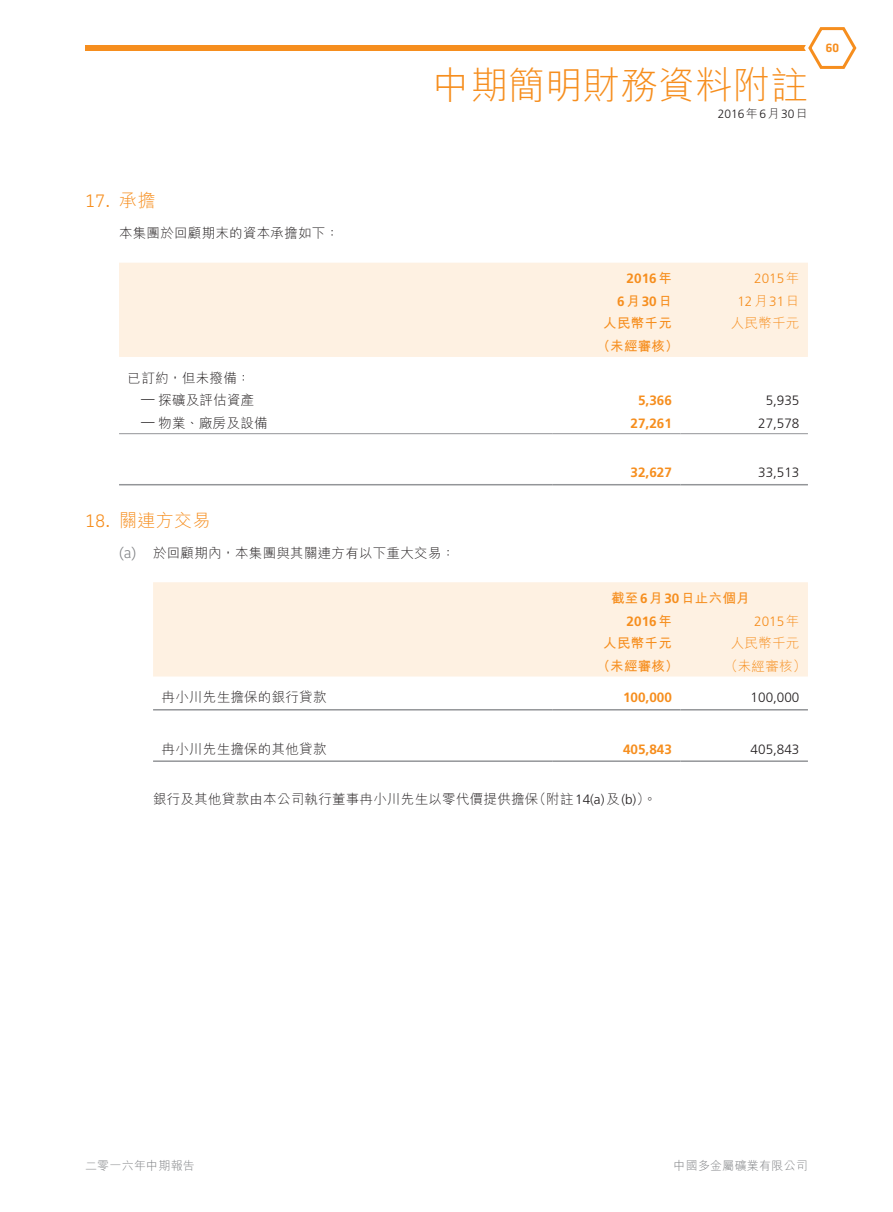
<style>
.page{position:relative;width:893px;height:1212px;background:#fff}
.page>*{position:absolute;margin:0;border:0;box-sizing:border-box;transform-origin:0 0}
.t1{font:300 37.5px "M Hei HK";color:#f68e1e}
._01_H1{font:300 18px "M Hei HK";letter-spacing:.02em;color:#f68e1e}
._01_H1-2{font:300 18px "Battersea";color:#f68e1e}
._00_txt{font:300 15px "Battersea";color:#808285}
._00_txt-2{font:300 13.5px "M Hei HK";letter-spacing:.02em;color:#231f20}
._50_Table_txt{font:300 13.5px "M Hei HK";letter-spacing:.02em;color:#231f20}
._50_Table_txt-2{font:700 13.5px "Frutiger LT Std";color:#f68e1e}
._50_Table_txt-3{font:700 13.5px "M Hei HK";letter-spacing:.02em;color:#f68e1e}
._50_Table_txt-4{font:300 13.5px "Frutiger LT Std";color:#231f20}
._50_Table_txt-5{font:300 13.5px "Frutiger LT Std";color:#f68e1e}
._50_Table_txt-6{font:300 13.5px "M Hei HK";letter-spacing:.02em;color:#f68e1e}
._00_txt-3{font:300 13.5px "Frutiger LT Std";color:#231f20}
.t2{font:300 12px "M Hei HK";letter-spacing:.02em;color:#808285}
.t3{font:300 12px "Frutiger LT Std";color:#231f20}
.t4{font:700 12px "Battersea";color:#f68e1e}
.s1{font-family:"M Hei HK"}
.s2{font-family:"Frutiger LT Std"}
</style>
<div class="page">
<div style="left:85px;top:45px;width:725px;height:6px;background:#f68e1e"></div>
<svg style="left:804px;top:27px;width:53px;height:42px"></svg>
<div style="left:119px;top:263px;width:689px;height:94px;background:#fef1e2"></div>
<hr style="left:119px;top:433px;width:434px;height:1px;background:#939598">
<hr style="left:553px;top:433px;width:127px;height:1px;background:#939598">
<hr style="left:680px;top:433px;width:128px;height:1px;background:#939598">
<hr style="left:119px;top:484px;width:434px;height:1px;background:#939598">
<hr style="left:553px;top:484px;width:127px;height:1px;background:#939598">
<hr style="left:680px;top:484px;width:128px;height:1px;background:#939598">
<div style="left:153px;top:582px;width:655px;height:94px;background:#fef1e2"></div>
<hr style="left:153px;top:709px;width:400px;height:1px;background:#939598">
<hr style="left:553px;top:709px;width:127px;height:1px;background:#939598">
<hr style="left:680px;top:709px;width:128px;height:1px;background:#939598">
<hr style="left:153px;top:760px;width:400px;height:2px;background:#939598">
<hr style="left:553px;top:760px;width:127px;height:2px;background:#939598">
<hr style="left:680px;top:760px;width:128px;height:2px;background:#939598">
<h1 class="t1" style="left:433px;top:66px;width:376px">中期簡明財務資料附註</h1>
<p class="t3" style="left:718px;top:107px;width:92px">2016<span class="s1">年</span>6<span class="s1">月</span>30<span class="s1">日</span></p>
<p class="t4" style="left:826px;top:41px;width:15px">60</p>
<p class="_01_H1-2" style="left:85px;top:190px;width:27px">17.</p>
<p class="_01_H1" style="left:119px;top:192px;width:38px">承擔</p>
<p class="_00_txt-2" style="left:119px;top:227px;width:221px">本集團於回顧期末的資本承擔如下：</p>
<p class="_50_Table_txt" style="left:128px;top:371px;width:124px">已訂約，但未撥備：</p>
<p class="_50_Table_txt" style="left:158px;top:393px;width:98px">探礦及評估資產</p>
<p class="_50_Table_txt-4" style="left:141px;top:391px;width:15px">—</p>
<p class="_50_Table_txt" style="left:158px;top:416px;width:111px">物業、廠房及設備</p>
<p class="_50_Table_txt-4" style="left:141px;top:413px;width:15px">—</p>
<p class="_50_Table_txt-2" style="left:627px;top:271px;width:47px">2016<span class="s1">年</span></p>
<p class="_50_Table_txt-5" style="left:754px;top:271px;width:47px">2015 <span class="s1">年</span></p>
<p class="_50_Table_txt-2" style="left:617px;top:293px;width:56px">6<span class="s1">月</span>30<span class="s1">日</span></p>
<p class="_50_Table_txt-5" style="left:737px;top:294px;width:64px">12<span class="s1">月</span>31<span class="s1">日</span></p>
<p class="_50_Table_txt-3" style="left:603px;top:314px;width:70px">人民幣千元</p>
<p class="_50_Table_txt-3" style="left:597px;top:336px;width:83px">（未經審核(</p>
<p class="_50_Table_txt-6" style="left:731px;top:317px;width:70px">人民幣千元</p>
<p class="_50_Table_txt-2" style="left:638px;top:393px;width:35px">5,366</p>
<p class="_50_Table_txt-4" style="left:766px;top:393px;width:35px">5,935</p>
<p class="_50_Table_txt-2" style="left:631px;top:415px;width:43px">27,261</p>
<p class="_50_Table_txt-4" style="left:758px;top:415px;width:43px">27,578</p>
<p class="_01_H1-2" style="left:85px;top:510px;width:27px">18.</p>
<p class="_01_H1" style="left:119px;top:511px;width:93px">關連方交易</p>
<p class="_00_txt" style="left:119px;top:544px;width:19px">)a(</p>
<p class="_00_txt-2" style="left:153px;top:546px;width:303px">於回顧期內，本集團與其關連方有以下重大交易：</p>
<p class="_50_Table_txt" style="left:162px;top:690px;width:166px">冉小川先生擔保的銀行貸款</p>
<p class="_50_Table_txt-2" style="left:631px;top:465px;width:43px">32,627</p>
<p class="_50_Table_txt-4" style="left:758px;top:465px;width:43px">33,513</p>
<p class="_50_Table_txt-3" style="left:611px;top:588px;width:140px">截至<span class="s2">6</span>月<span class="s2">30</span>日止六個月</p>
<p class="_50_Table_txt-2" style="left:627px;top:613px;width:47px">2016<span class="s1">年</span></p>
<p class="_50_Table_txt-5" style="left:754px;top:613px;width:47px">2015 <span class="s1">年</span></p>
<p class="_50_Table_txt-3" style="left:603px;top:633px;width:70px">人民幣千元</p>
<p class="_50_Table_txt-6" style="left:731px;top:636px;width:70px">人民幣千元</p>
<p class="_50_Table_txt-3" style="left:597px;top:656px;width:83px">（未經審核）</p>
<p class="_50_Table_txt-6" style="left:724px;top:659px;width:83px">（未經審核(</p>
<p class="_50_Table_txt-2" style="left:623px;top:690px;width:50px">100,000</p>
<p class="_50_Table_txt-4" style="left:751px;top:690px;width:50px">100,000</p>
<p class="_50_Table_txt" style="left:162px;top:742px;width:166px">冉小川先生擔保的其他貸款</p>
<p class="_50_Table_txt-2" style="left:623px;top:741px;width:50px">405,843</p>
<p class="_00_txt-2" style="left:153px;top:792px;width:387px">銀行及其他貸款由本公司執行董事冉小川先生以零代價提供擔保</p>
<p class="_00_txt-3" style="left:533px;top:791px;width:125px"><span class="s1">（附註</span> 1 4 <span class="s1">及</span>)a( <span class="s1">。(</span>(b(</p>
<p class="_50_Table_txt-4" style="left:751px;top:741px;width:50px">405,843</p>
<p class="t2" style="left:85px;top:1160px;width:111px">二零一六年中期報告</p>
<p class="t2" style="left:673px;top:1160px;width:136px">中國多金屬礦業有限公司</p>
</div>
